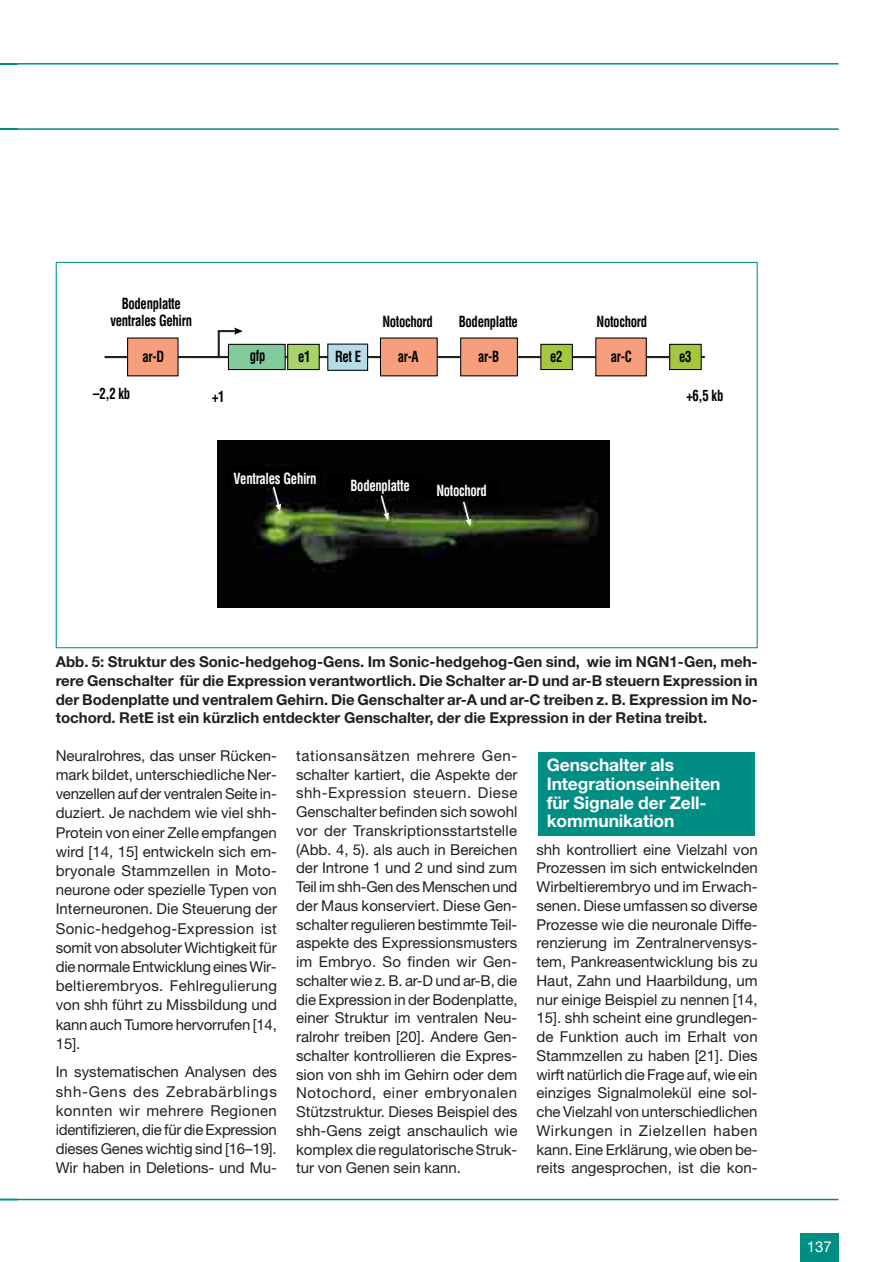
<style>
.page{position:relative;width:893px;height:1262px;background:#fff}
.page>*{position:absolute;margin:0;border:0;box-sizing:border-box;transform-origin:0 0}
.t1{font:700 17.4px/18.8px "Helvetica Neue";letter-spacing:-.005em;color:#fff}
.t2{font:15px/18.8px "Helvetica Neue";color:#231f20;text-align:justify}
.t3{font:700 15px/18.8px "Helvetica Neue";color:#231f20;text-align:justify}
.t4{font:700 condensed 15px/17.4px "Helvetica";letter-spacing:-.025em;color:#000;text-align:center;scale:.85 1}
.t5{font:700 condensed 15px "Helvetica";letter-spacing:-.025em;color:#fff;scale:.85 1}
.t6{font:15px "Helvetica Neue";color:#fff}
</style>
<div class="page">
<div style="left:538px;top:752px;width:217px;height:84px;background:#008e84"></div>
<div style="left:800px;top:1233px;width:38px;height:29px;background:#008e84"></div>
<hr style="left:0;top:63px;width:838px;height:2px;background:#008e84">
<hr style="left:0;top:128px;width:838px;height:2px;background:#008e84">
<hr style="left:0;top:1198px;width:838px;height:2px;background:#008e84">
<svg style="left:0;top:1198px;width:17px;height:1px"></svg>
<hr style="left:105px;top:356px;width:599px;height:2px;background:#231f20">
<div style="left:128px;top:338px;width:50px;height:38px;background:#f79f7c"></div>
<div style="left:380px;top:338px;width:57px;height:38px;background:#f79f7c"></div>
<div style="left:595px;top:338px;width:51px;height:38px;background:#f79f7c"></div>
<div style="left:228px;top:344px;width:57px;height:25px;background:#80ca9c"></div>
<div style="left:228px;top:344px;width:58px;height:26px;border:1px solid #000"></div>
<div style="left:288px;top:344px;width:31px;height:25px;background:#a8d26c"></div>
<div style="left:287px;top:344px;width:33px;height:26px;border:1px solid #000"></div>
<div style="left:541px;top:344px;width:31px;height:25px;background:#a5c740"></div>
<div style="left:540px;top:344px;width:33px;height:26px;border:1px solid #000"></div>
<div style="left:669px;top:344px;width:32px;height:25px;background:#a5c740"></div>
<div style="left:669px;top:344px;width:32px;height:26px;border:1px solid #000"></div>
<div style="left:460px;top:338px;width:57px;height:38px;background:#f79f7c"></div>
<div style="left:460px;top:337px;width:58px;height:39px;border:1px solid #000"></div>
<hr style="left:218px;top:331px;width:2px;height:25px;background:#231f20">
<div style="left:328px;top:344px;width:39px;height:26px;background:#b6dce8"></div>
<div style="left:327px;top:343px;width:41px;height:28px;border:1px solid #000"></div>
<svg style="left:219px;top:327px;width:24px;height:8px"></svg>
<img style="left:217px;top:440px;width:393px;height:168px">
<div style="left:227px;top:467px;width:95px;height:20px;background:#000"></div>
<div style="left:328px;top:474px;width:95px;height:20px;background:#000"></div>
<div style="left:419px;top:479px;width:79px;height:21px;background:#000"></div>
<svg style="left:272px;top:486px;width:9px;height:25px"></svg>
<svg style="left:379px;top:494px;width:10px;height:25px"></svg>
<svg style="left:462px;top:500px;width:9px;height:26px"></svg>
<p class="t4" style="left:110px;top:296px;width:97px">Bodenplatte ventrales Gehirn</p>
<p class="t4" style="left:382px;top:314px;width:61px">Notochord</p>
<p class="t4" style="left:459px;top:314px;width:71px">Bodenplatte</p>
<p class="t4" style="left:596px;top:314px;width:61px">Notochord</p>
<p class="t4" style="left:143px;top:349px;width:27px">ar-D</p>
<p class="t4" style="left:250px;top:348px;width:20px">gfp</p>
<p class="t4" style="left:298px;top:349px;width:16px">e1</p>
<p class="t4" style="left:550px;top:349px;width:16px">e2</p>
<p class="t4" style="left:679px;top:349px;width:16px">e3</p>
<p class="t4" style="left:335px;top:349px;width:32px">Ret E</p>
<p class="t4" style="left:397px;top:349px;width:26px">ar-A</p>
<p class="t4" style="left:478px;top:349px;width:26px">ar-B</p>
<p class="t4" style="left:610px;top:349px;width:26px">ar-C</p>
<p class="t4" style="left:93px;top:386px;width:45px">–2,2 kb</p>
<p class="t4" style="left:212px;top:389px;width:16px">+1</p>
<p class="t4" style="left:686px;top:388px;width:45px">+6,5 kb</p>
<p class="t5" style="left:233px;top:472px;width:99px">Ventrales Gehirn</p>
<p class="t5" style="left:350px;top:479px;width:71px">Bodenplatte</p>
<p class="t5" style="left:436px;top:484px;width:61px">Notochord</p>
<p class="t3" style="left:56px;top:653px;width:703px">Abb. 5: Struktur des Sonic-hedgehog-Gens. Im Sonic-hedgehog-Gen sind, wie im NGN1-Gen, meh&shy;rere Genschalter für die Expression verantwortlich. Die Schalter ar-D und ar-B steuern Expression in der Bodenplatte und ventralem Gehirn. Die Genschalter ar-A und ar-C treiben z. B. Expression im No&shy;tochord. RetE ist ein kürzlich entdeckter Genschalter, der die Expression in der Retina treibt.</p>
<p class="t2" style="left:56px;top:747px;width:223px;line-height:19.2px">Neuralrohres, das unser Rücken&shy;mark bildet, unterschiedliche Ner&shy;venzellen auf der ventralen Seite in&shy;duziert. Je nachdem wie viel shh-Protein von einer Zelle empfangen wird [14, 15] entwickeln sich em&shy;bryonale Stammzellen in Moto&shy;neurone oder spezielle Typen von Interneuronen. Die Steuerung der Sonic-hedgehog-Expression ist somit von absoluter Wichtigkeit für die normale Entwicklung eines Wir&shy;beltierembryos. Fehlregulierung von shh führt zu Missbildung und kann auch Tumore hervorrufen [14, 15].</p>
<p class="t2" style="left:56px;top:1064px;width:223px;line-height:19.2px">In systematischen Analysen des shh-Gens des Zebrabärblings konnten wir mehrere Regionen identifizieren, die für die Expression dieses Genes wichtig sind [16–19].<br>Wir haben in Deletions- und Mu-</p>
<p class="t2" style="left:296px;top:747px;width:223px">tationsansätzen mehrere Gen&shy;schalter kartiert, die Aspekte der shh-Expression steuern. Diese Genschalter befinden sich sowohl vor der Transkriptionsstartstelle (Abb. 4, 5). als auch in Bereichen der Introne 1 und 2 und sind zum Teil im shh-Gen des Menschen und der Maus konserviert. Diese Gen&shy;schalter regulieren bestimmte Teil&shy;aspekte des Expressionsmusters im Embryo. So finden wir Gen&shy;schalter wie z. B. ar-D und ar-B, die die Expression in der Bodenplatte, einer Struktur im ventralen Neu&shy;ralrohr treiben [20]. Andere Gen&shy;schalter kontrollieren die Expres&shy;sion von shh im Gehirn oder dem Notochord, einer embryonalen Stützstruktur. Dieses Beispiel des shh-Gens zeigt anschaulich wie komplex die regulatorische Struk&shy;tur von Genen sein kann.</p>
<p class="t1" style="left:546px;top:757px;width:175px">Genschalter als<br>Integrationseinheiten für Signale der Zell&shy;kommunikation</p>
<p class="t2" style="left:536px;top:841px;width:223px">shh kontrolliert eine Vielzahl von Prozessen im sich entwickelnden Wirbeltierembryo und im Erwach&shy;senen. Diese umfassen so diverse Prozesse wie die neuronale Diffe&shy;renzierung im Zentralnervensys&shy;tem, Pankreasentwicklung bis zu Haut, Zahn und Haarbildung, um nur einige Beispiel zu nennen [14, 15]. shh scheint eine grundlegen&shy;de Funktion auch im Erhalt von Stammzellen zu haben [21]. Dies wirft natürlich die Frage auf, wie ein einziges Signalmolekül eine sol&shy;che Vielzahl von unterschiedlichen Wirkungen in Zielzellen haben kann. Eine Erklärung, wie oben be&shy;reits angesprochen, ist die kon-</p>
<p class="t6" style="left:806px;top:1241px;width:27px">137</p>
</div>
